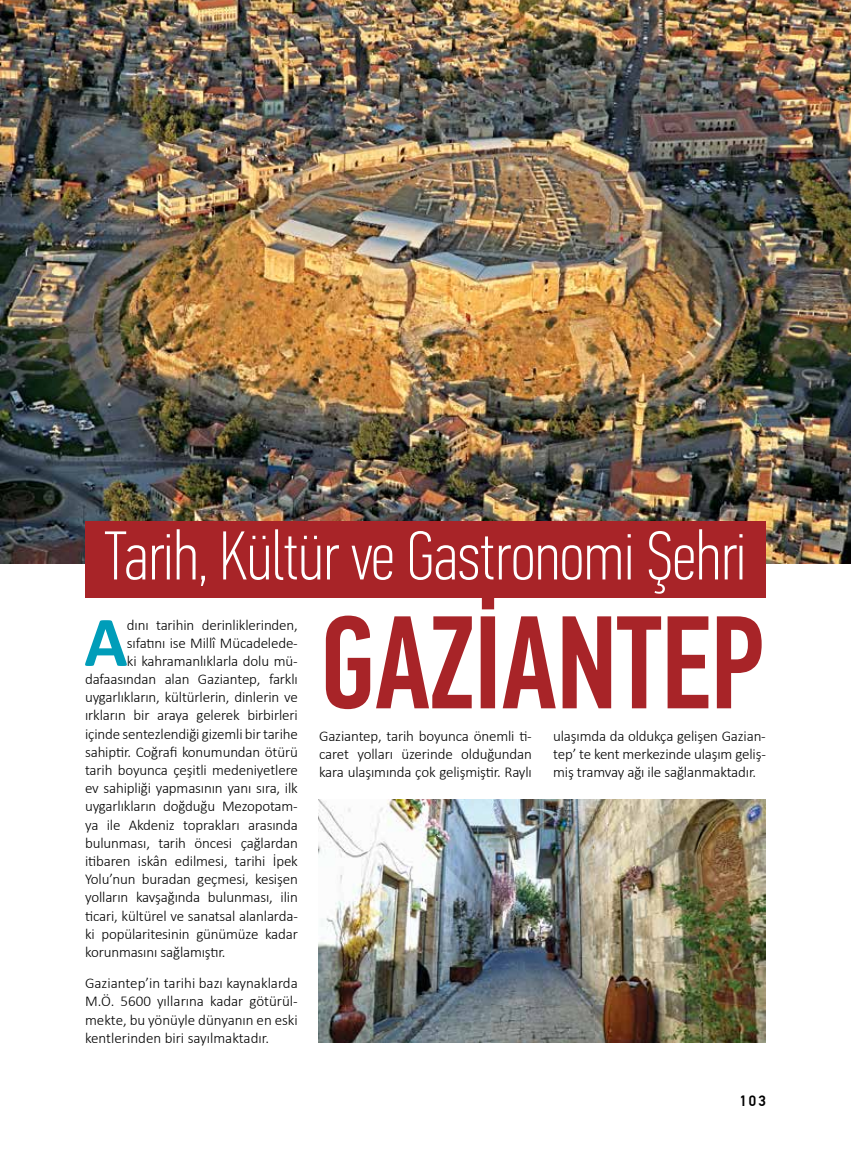
<style>
.page{position:relative;width:851px;height:1149px;background:#fff}
.page>*{position:absolute;margin:0;border:0;box-sizing:border-box;transform-origin:0 0}
.t1{font:500 132px "PF Din Text Comp Pro";letter-spacing:-.005em;color:#a82428}
.t2{font:700 71.7px "Calibri";color:#009db9}
.t3{font:100 69px "PF Din Text Comp Pro";color:#fff}
.t4{font:300 15px/18px "Calibri";letter-spacing:-.01em;color:#000;text-align:justify}
.t5{font:500 15px "PF Din Text Pro";color:#000}
</style>
<div class="page">
<img style="left:318px;top:799px;width:447px;height:243px">
<img style="left:0;top:0;width:850px;height:563px">
<div style="left:85px;top:521px;width:680px;height:76px;background:#a82428"></div>
<h3 class="t3" style="left:105px;top:516px;width:643px">Tarih, Kültür ve Gastronomi Şehri</h3>
<h1 class="t1" style="left:319px;top:586px;width:446px">GAZİANTEP</h1>
<h2 class="t2" style="left:84px;top:591px;width:43px">A</h2>
<p class="t4" style="left:127px;top:615px;width:172px">dını tarihin derinliklerinden,</p>
<p class="t4" style="left:127px;top:633px;width:172px">sıfatını ise Millî Mücadelede-</p>
<p class="t4" style="left:127px;top:651px;width:172px">ki kahramanlıklarla dolu mü-</p>
<p class="t4" style="left:85px;top:669px;width:214px">dafaasından alan Gaziantep, farklı</p>
<p class="t4" style="left:85px;top:687px;width:214px">uygarlıkların, kültürlerin, dinlerin ve</p>
<p class="t4" style="left:85px;top:706px;width:214px">ırkların bir araya gelerek birbirleri</p>
<p class="t4" style="left:85px;top:724px;width:214px">içinde sentezlendiği gizemli bir tarihe</p>
<p class="t4" style="left:85px;top:742px;width:214px">sahiptir. Coğrafi konumundan ötürü</p>
<p class="t4" style="left:85px;top:760px;width:214px">tarih boyunca çeşitli medeniyetlere</p>
<p class="t4" style="left:85px;top:778px;width:214px">ev sahipliği yapmasının yanı sıra, ilk</p>
<p class="t4" style="left:85px;top:797px;width:214px">uygarlıkların doğduğu Mezopotam-</p>
<p class="t4" style="left:85px;top:815px;width:214px">ya ile Akdeniz toprakları arasında</p>
<p class="t4" style="left:85px;top:833px;width:214px">bulunması, tarih öncesi çağlardan</p>
<p class="t4" style="left:85px;top:851px;width:214px">itibaren iskân edilmesi, tarihi İpek</p>
<p class="t4" style="left:85px;top:869px;width:214px">Yolu’nun buradan geçmesi, kesişen</p>
<p class="t4" style="left:85px;top:888px;width:214px">yolların kavşağında bulunması, ilin</p>
<p class="t4" style="left:85px;top:906px;width:214px">ticari, kültürel ve sanatsal alanlarda-</p>
<p class="t4" style="left:85px;top:924px;width:214px">ki popülaritesinin günümüze kadar</p>
<p class="t4" style="left:85px;top:942px;width:142px">korunmasını sağlamıştır.</p>
<p class="t4" style="left:85px;top:973px;width:214px">Gaziantep’in tarihi bazı kaynaklarda M.Ö. 5600 yıllarına kadar götürül&shy;mekte, bu yönüyle dünyanın en eski kentlerinden biri sayılmaktadır.</p>
<p class="t4" style="left:319px;top:726px;width:214px">Gaziantep, tarih boyunca önemli ti&shy;caret yolları üzerinde olduğundan kara ulaşımında çok gelişmiştir. Raylı</p>
<p class="t4" style="left:553px;top:726px;width:214px">ulaşımda da oldukça gelişen Gazian&shy;tep’ te kent merkezinde ulaşım geliş&shy;miş tramvay ağı ile sağlanmaktadır.</p>
<p class="t5" style="left:739px;top:1091px;width:28px">103</p>
</div>
